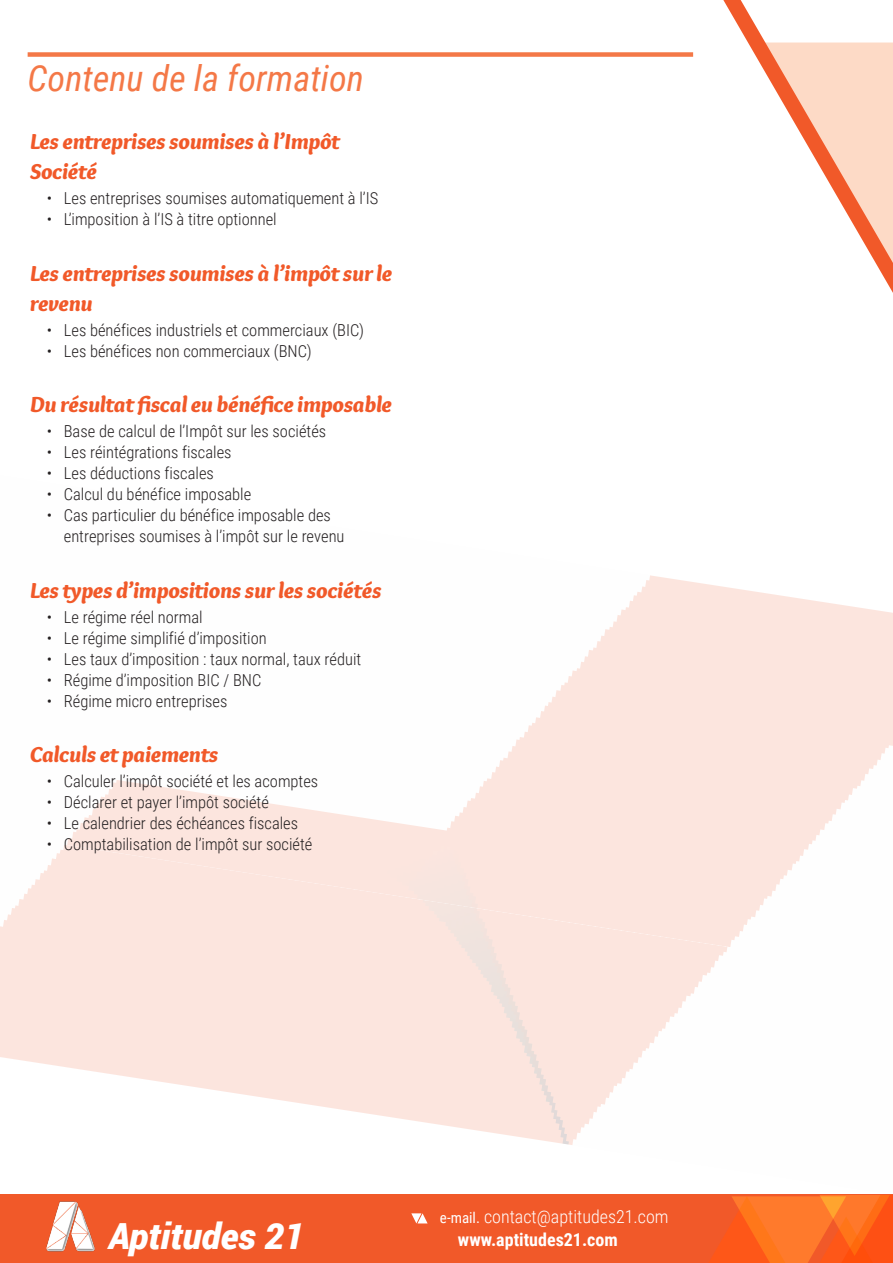
<style>
.page{position:relative;width:893px;height:1263px;background:#fff}
.page>*{position:absolute;margin:0;border:0;box-sizing:border-box;transform-origin:0 0}
.Titre_page_2{font:italic 36px "Roboto Condensed";color:#f47847}
.t1{font:italic 900 36px "Roboto";color:#fff}
.Catégories_programme{font:italic 900 22.5px/30px "Overlock";letter-spacing:-.02em;color:#f15929}
.t2{font:300 18px "Roboto Condensed";color:#fff}
.t3{font:700 18px "Roboto Condensed";color:#fff}
.t4{font:300 16.5px/21px "Roboto Condensed";color:#231f20}
.s1{font-weight:400;font-size:15px}
</style>
<div class="page">
<img style="left:0;top:826px;width:893px;height:369px">
<div style="left:0;top:1195px;width:893px;height:68px;background:#f15929"></div>
<svg style="left:709px;top:1195px;width:184px;height:68px;background:#fc6921"></svg>
<svg style="left:411px;top:1213px;width:17px;height:10px"></svg>
<svg style="left:694px;top:0;width:199px;height:618px"></svg>
<img style="left:39px;top:1193px;width:69px;height:59px">
<div style="left:28px;top:52px;width:665px;height:5px;background:#f47847"></div>
<p class="Titre_page_2" style="left:28px;top:53px;width:338px">Contenu de la formation</p>
<p class="Catégories_programme" style="left:30px;top:126px;width:312px">Les entreprises soumises à l’Impôt<br>Société</p>
<p class="t4" style="left:47px;top:187px;width:333px">• Les entreprises soumises automatiquement à l’IS</p>
<p class="t4" style="left:47px;top:208px;width:231px">• L’imposition à l’IS à titre optionnel</p>
<p class="Catégories_programme" style="left:30px;top:258px;width:364px">Les entreprises soumises à l’impôt sur le revenu</p>
<p class="t4" style="left:47px;top:319px;width:319px">• Les bénéfices industriels et commerciaux (BIC)</p>
<p class="t4" style="left:47px;top:340px;width:266px">• Les bénéfices non commerciaux (BNC)</p>
<p class="Catégories_programme" style="left:30px;top:389px;width:364px">Du résultat fiscal eu bénéfice imposable</p>
<p class="t4" style="left:47px;top:420px;width:281px">• Base de calcul de l’Impôt sur les sociétés</p>
<p class="t4" style="left:47px;top:441px;width:186px">• Les réintégrations fiscales</p>
<p class="t4" style="left:47px;top:462px;width:169px">• Les déductions fiscales</p>
<p class="t4" style="left:47px;top:483px;width:206px">• Calcul du bénéfice imposable</p>
<p class="t4" style="left:64px;top:504px;width:282px;text-indent:-17px">• Cas particulier du bénéfice imposable des entreprises soumises à l’impôt sur le revenu</p>
<p class="Catégories_programme" style="left:30px;top:575px;width:353px">Les types d’impositions sur les sociétés</p>
<p class="t4" style="left:47px;top:606px;width:157px">• Le régime réel normal</p>
<p class="t4" style="left:47px;top:627px;width:221px">• Le régime simplifié d’imposition</p>
<p class="t4" style="left:47px;top:648px;width:316px">• Les taux d’imposition : taux normal, taux réduit</p>
<p class="t4" style="left:47px;top:669px;width:216px">• Régime d’imposition BIC / BNC</p>
<p class="t4" style="left:47px;top:690px;width:182px">• Régime micro entreprises</p>
<p class="Catégories_programme" style="left:30px;top:739px;width:190px">Calculs et paiements</p>
<p class="t4" style="left:47px;top:770px;width:273px">• Calculer l’impôt société et les acomptes</p>
<p class="t4" style="left:47px;top:791px;width:224px">• Déclarer et payer l’impôt société</p>
<p class="t4" style="left:47px;top:812px;width:253px">• Le calendrier des échéances fiscales</p>
<p class="t4" style="left:47px;top:833px;width:267px">• Comptabilisation de l’impôt sur société</p>
<p class="t2" style="left:440px;top:1204px;width:230px"><span class="s1">e-mail.</span> contact@aptitudes21.com</p>
<p class="t1" style="left:108px;top:1210px;width:197px">Aptitudes 21</p>
<p class="t3" style="left:458px;top:1227px;width:161px">www.aptitudes21.com</p>
</div>
